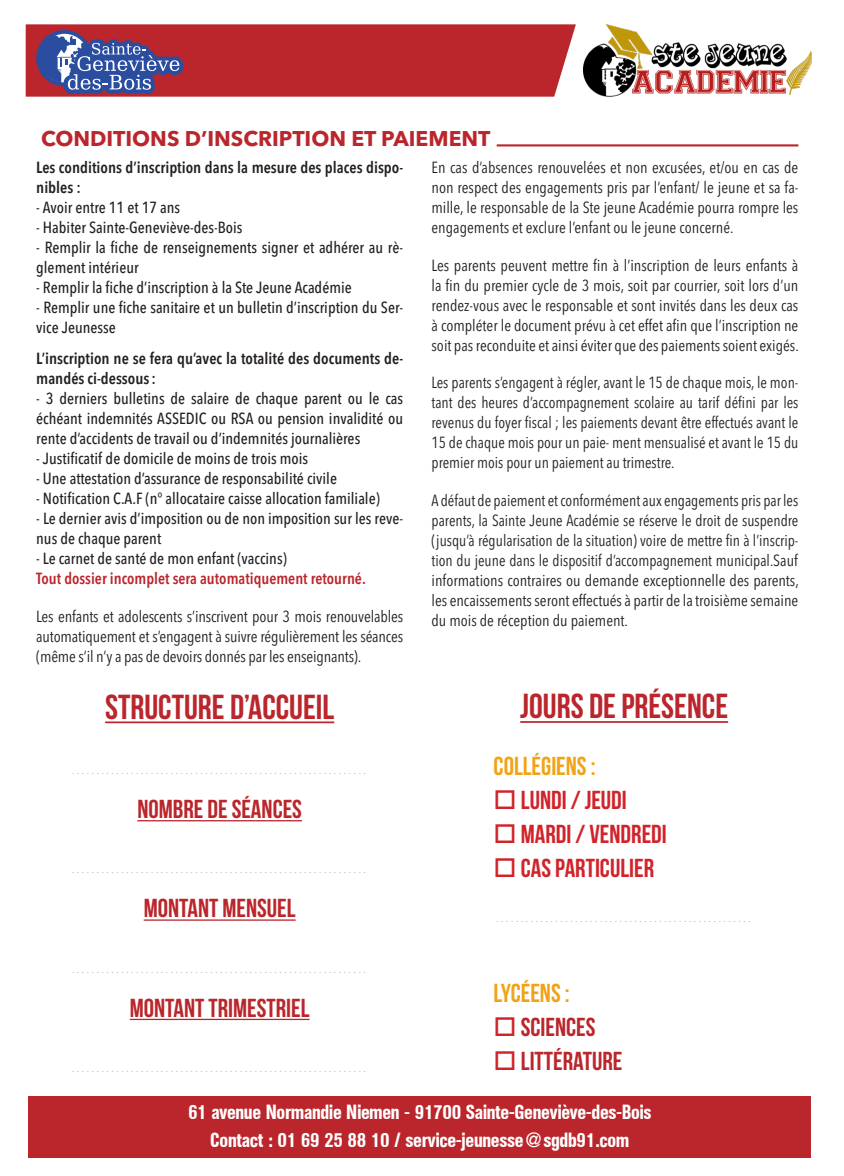
<style>
.page{position:relative;width:844px;height:1176px;background:#fff}
.page>*{position:absolute;margin:0;border:0;box-sizing:border-box;transform-origin:0 0}
.t1{font:34.8px "Bebas Neue";color:#ba262c}
.t2{font:200 condensed 26px/44px "Avenir Next LT Pro";color:#bcbdc0;text-align:center}
.t3{font:26px "Bebas Neue";color:#d1232a}
.t4{font:26px "Bebas Neue";color:#ba262c}
.t5{font:26px "Bebas Neue";color:#f1a318}
.t6{font:700 21.2px "Avenir Next LT Pro";color:#ba262c}
.t7{font:20px "Agent Con Med DB Normal";color:#fff}
.t8{font:condensed 16px/20px "Avenir Next LT Pro";color:#231f20;text-align:justify}
.t9{font:500 condensed 16px/20px "Avenir Next LT Pro";color:#231f20}
.t10{font:condensed 16px/20px "Avenir Next LT Pro";color:#231f20;text-align:justify;scale:.96 1}
.t11{font:600 condensed 16px/20px "Avenir Next LT Pro";color:#231f20}
.t12{font:600 condensed 16px "Avenir Next LT Pro";color:#ba262c}
.s1{font-family:"Bebas Neue";font-weight:400;font-stretch:normal;color:#ba262c}
.s2{color:#d1232a}
</style>
<div class="page">
<div style="left:29px;top:1096px;width:782px;height:61px;background:#ba262c"></div>
<hr style="left:105px;top:721px;width:229px;height:2px;background:#ba262c">
<hr style="left:137px;top:820px;width:165px;height:1px;background:#ba262c">
<hr style="left:144px;top:919px;width:152px;height:2px;background:#ba262c">
<hr style="left:130px;top:1019px;width:179px;height:1px;background:#ba262c">
<hr style="left:496px;top:144px;width:302px;height:2px;background:#ba262c">
<hr style="left:520px;top:721px;width:208px;height:2px;background:#ba262c">
<div style="left:26px;top:24px;width:550px;height:73px;background:#ba262c"></div>
<svg style="left:36px;top:30px;width:56px;height:56px"></svg>
<svg style="left:40px;top:35px;width:145px;height:62px;background:#765d8c"></svg>
<img style="left:583px;top:24px;width:228px;height:73px">
<p class="t6" style="left:41px;top:126px;width:451px">CONDITIONS D’INSCRIPTION ET PAIEMENT</p>
<p class="t11" style="left:36px;top:157px;width:368px">Les conditions d’inscription dans la mesure des places dispo&shy;nibles :</p>
<p class="t9" style="left:36px;top:197px;width:145px">- Avoir entre 11 et 17 ans</p>
<p class="t9" style="left:36px;top:217px;width:208px">- Habiter Sainte-Geneviève-des-Bois</p>
<p class="t9" style="left:36px;top:237px;width:368px">- Remplir la fiche de renseignements signer et adhérer au rè&shy;glement intérieur</p>
<p class="t9" style="left:36px;top:277px;width:317px">- Remplir la fiche d’inscription à la Ste Jeune Académie</p>
<p class="t9" style="left:36px;top:297px;width:368px">- Remplir une fiche sanitaire et un bulletin d’inscription du Ser&shy;vice Jeunesse</p>
<p class="t11" style="left:36px;top:348px;width:368px">L’inscription ne se fera qu’avec la totalité des documents de&shy;mandés ci-dessous:</p>
<p class="t9" style="left:36px;top:388px;width:368px;text-align:justify">- 3 derniers bulletins de salaire de chaque parent ou le cas échéant indemnités ASSEDIC ou RSA ou pension invalidité ou rente d’accidents de travail ou d’indemnités journalières</p>
<p class="t9" style="left:36px;top:448px;width:273px">- Justificatif de domicile de moins de trois mois</p>
<p class="t9" style="left:36px;top:468px;width:302px">- Une attestation d’assurance de responsabilité civile</p>
<p class="t9" style="left:36px;top:488px;width:345px">- Notification C.A.F (n° allocataire caisse allocation familiale)</p>
<p class="t9" style="left:36px;top:508px;width:368px">- Le dernier avis d’imposition ou de non imposition sur les reve&shy;nus de chaque parent</p>
<p class="t9" style="left:36px;top:548px;width:252px">- Le carnet de santé de mon enfant (vaccins)</p>
<p class="t12" style="left:36px;top:569px;width:331px">Tout dossier incomplet sera automatiquement retourné.</p>
<p class="t8" style="left:36px;top:606px;width:368px">Les enfants et adolescents s’inscrivent pour 3 mois renouvelables automatiquement et s’engagent à suivre régulièrement les séances (même s’il n’y a pas de devoirs donnés par les enseignants).</p>
<p class="t1" style="left:105px;top:687px;width:231px">STRUCTURE D’ACCUEIL</p>
<p class="t2" style="left:71px;top:743px;width:298px">............................................................<br><span class="s1">NOMBRE DE SÉANCES</span></p>
<p class="t2" style="left:71px;top:842px;width:298px">............................................................<br><span class="s1">MONTANT MENSUEL</span></p>
<p class="t8" style="left:431px;top:157px;width:368px">En cas d’absences renouvelées et non excusées, et/ou en cas de non respect des engagements pris par l’enfant/ le jeune et sa fa&shy;mille, le responsable de la Ste jeune Académie pourra rompre les engagements et exclure l’enfant ou le jeune concerné.</p>
<p class="t8" style="left:431px;top:255px;width:369px">Les parents peuvent mettre fin à l’inscription de leurs enfants à la fin du premier cycle de 3 mois, soit par courrier, soit lors d’un rendez-vous avec le responsable et sont invités dans les deux cas à compléter le document prévu à cet effet afin que l’inscription ne soit pas reconduite et ainsi éviter que des paiements soient exigés.</p>
<p class="t10" style="left:431px;top:373px;width:384px">Les parents s’engagent à régler, avant le 15 de chaque mois, le mon&shy;tant des heures d’accompagnement scolaire au tarif défini par les revenus du foyer fiscal ; les paiements devant être effectués avant le 15 de chaque mois pour un paie- ment mensualisé et avant le 15 du premier mois pour un paiement au trimestre.</p>
<p class="t10" style="left:431px;top:491px;width:384px">A défaut de paiement et conformément aux engagements pris par les parents, la Sainte Jeune Académie se réserve le droit de suspendre (jusqu’à régularisation de la situation) voire de mettre fin à l’inscrip&shy;tion du jeune dans le dispositif d’accompagnement municipal.Sauf informations contraires ou demande exceptionnelle des parents, les encaissements seront effectués à partir de la troisième semaine du mois de réception du paiement.</p>
<p class="t1" style="left:520px;top:687px;width:209px">JOURS DE PRÉSENCE</p>
<p class="t5" style="left:493px;top:752px;width:103px">COLLÉGIENS :</p>
<p class="t3" style="left:493px;top:786px;width:135px">□ LUNDI / JEUDI</p>
<p class="t3" style="left:493px;top:820px;width:175px">□ MARDI / VENDREDI</p>
<p class="t3" style="left:493px;top:854px;width:162px">□ CAS PARTICULIER</p>
<p class="t2" style="left:495px;top:891px;width:258px">....................................................</p>
<p class="t2" style="left:71px;top:941px;width:298px">............................................................<br><span class="s1">MONTANT TRIMESTRIEL</span></p>
<p class="t5" style="left:493px;top:978px;width:77px">LYCÉENS :</p>
<p class="t4" style="left:493px;top:1012px;width:103px"><span class="s2">□</span> SCIENCES</p>
<p class="t4" style="left:493px;top:1046px;width:130px"><span class="s2">□</span> LITTÉRATURE</p>
<p class="t2" style="left:71px;top:1041px;width:298px">............................................................</p>
<p class="t7" style="left:188px;top:1101px;width:464px">61 avenue Normandie Niemen - 91700 Sainte-Geneviève-des-Bois</p>
<p class="t7" style="left:211px;top:1129px;width:420px">Contact : 01 69 25 88 10 / service-jeunesse@sgdb91.com</p>
</div>
